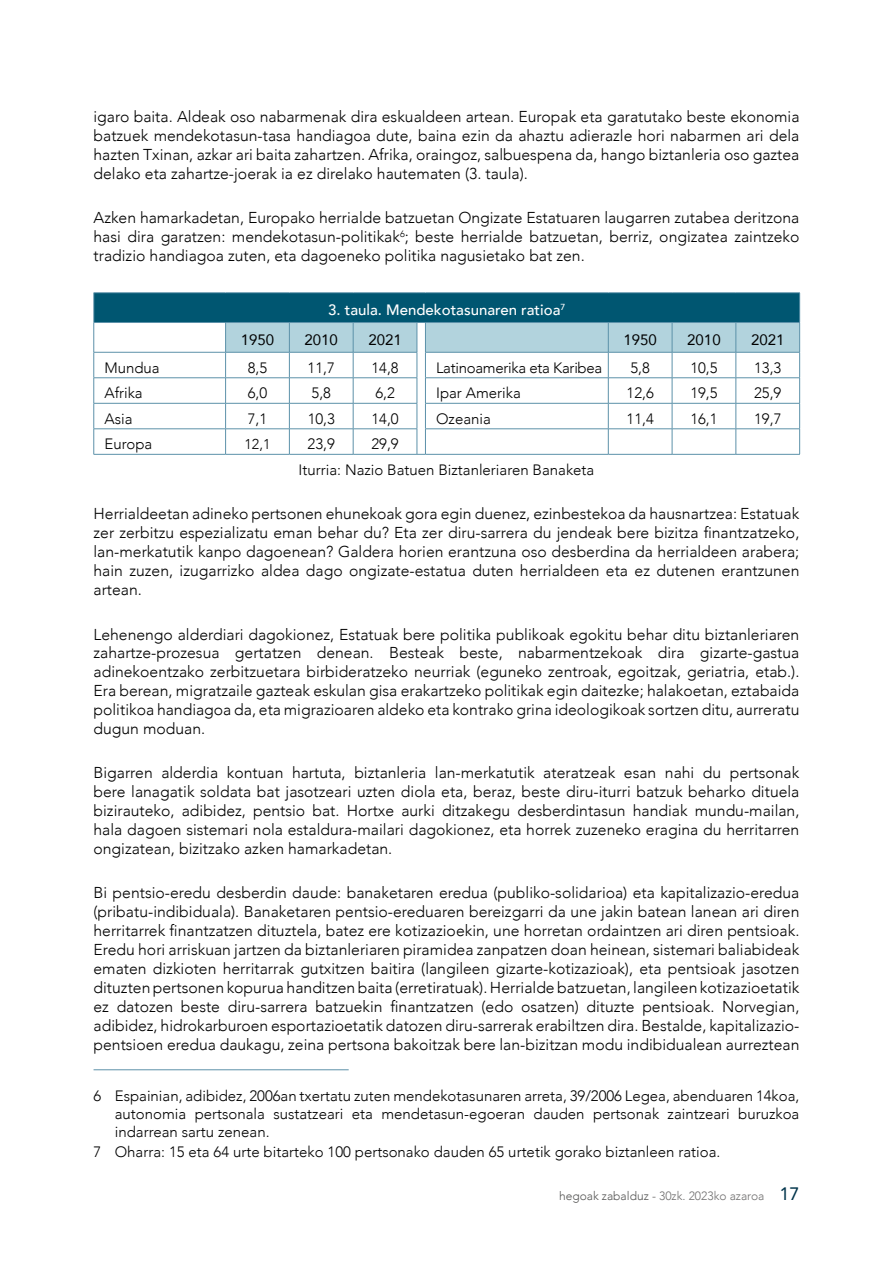
<style>
.page{position:relative;width:893px;height:1263px;background:#fff}
.page>*{position:absolute;margin:0;border:0;box-sizing:border-box;transform-origin:0 0}
.t1{font:300 15.75px/18.9px "Avenir";color:#000;text-align:justify}
.t2{font:300 15px/18px "Avenir";color:#000}
.t3{font:500 15px "Avenir";color:#fff}
.t4{font:15px "Avenir";color:#000}
.t5{font:300 15px "Avenir";letter-spacing:-.02em;color:#000}
.t6{font:300 14.25px "Avenir";color:#000}
.t7{font:300 12px "Avenir";color:#706f6f}
.s1{color:#575756}
.s2{font-weight:400;font-size:18px;color:#00344b}
</style>
<div class="page">
<div style="left:94px;top:293px;width:706px;height:29px;background:#005671"></div>
<hr style="left:94px;top:292px;width:132px;height:1px;background:#5c91a9">
<hr style="left:94px;top:322px;width:132px;height:1px;background:#5c91a9">
<hr style="left:94px;top:352px;width:132px;height:1px;background:#5c91a9">
<hr style="left:94px;top:377px;width:132px;height:1px;background:#5c91a9">
<hr style="left:94px;top:403px;width:132px;height:1px;background:#5c91a9">
<hr style="left:94px;top:429px;width:132px;height:1px;background:#5c91a9">
<svg style="left:94px;top:293px;width:1px;height:161px"></svg>
<hr style="left:94px;top:454px;width:132px;height:1px;background:#5c91a9">
<svg style="left:225px;top:292px;width:575px;height:163px"></svg>
<hr style="left:425px;top:454px;width:183px;height:1px;background:#5c91a9">
<hr style="left:608px;top:454px;width:64px;height:1px;background:#5c91a9">
<hr style="left:672px;top:454px;width:64px;height:1px;background:#5c91a9">
<hr style="left:736px;top:454px;width:64px;height:1px;background:#5c91a9">
<hr style="left:94px;top:1069px;width:255px;height:1px;background:#5c91a9">
<p class="t1" style="left:94px;top:107px;width:707px">igaro baita. Aldeak oso nabarmenak dira eskualdeen artean. Europak eta garatutako beste ekonomia batzuek mendekotasun-tasa handiagoa dute, baina ezin da ahaztu adierazle hori nabarmen ari dela hazten Txinan, azkar ari baita zahartzen. Afrika, oraingoz, salbuespena da, hango biztanleria oso gaztea delako eta zahartze-joerak ia ez direlako hautematen (3. taula).</p>
<p class="t1" style="left:94px;top:208px;width:707px">Azken hamarkadetan, Europako herrialde batzuetan Ongizate Estatuaren laugarren zutabea deritzona hasi dira garatzen: mendekotasun-politikak<sup>6</sup>; beste herrialde batzuetan, berriz, ongizatea zaintzeko tradizio handiagoa zuten, eta dagoeneko politika nagusietako bat zen.</p>
<p class="t3" style="left:328px;top:297px;width:239px">3. taula. Mendekotasunaren ratioa<sup>7</sup></p>
<p class="t4" style="left:241px;top:328px;width:35px">1950</p>
<p class="t4" style="left:305px;top:328px;width:35px">2010</p>
<p class="t4" style="left:368px;top:328px;width:35px">2021</p>
<p class="t4" style="left:623px;top:328px;width:35px">1950</p>
<p class="t4" style="left:687px;top:328px;width:35px">2010</p>
<p class="t4" style="left:751px;top:328px;width:35px">2021</p>
<p class="t2" style="left:104px;top:358px;width:57px">Mundua</p>
<p class="t2" style="left:248px;top:358px;width:21px">8,5</p>
<p class="t2" style="left:308px;top:358px;width:29px">11,7</p>
<p class="t2" style="left:371px;top:358px;width:29px">14,8</p>
<p class="t5" style="left:436px;top:358px;width:168px">Latinoamerika eta Karibea</p>
<p class="t2" style="left:630px;top:358px;width:21px">5,8</p>
<p class="t2" style="left:690px;top:358px;width:29px">10,5</p>
<p class="t2" style="left:754px;top:358px;width:29px">13,3</p>
<p class="t2" style="left:104px;top:384px;width:40px">Afrika</p>
<p class="t2" style="left:248px;top:384px;width:21px">6,0</p>
<p class="t2" style="left:312px;top:384px;width:21px">5,8</p>
<p class="t2" style="left:375px;top:384px;width:21px">6,2</p>
<p class="t2" style="left:436px;top:384px;width:86px">Ipar Amerika</p>
<p class="t2" style="left:627px;top:384px;width:29px">12,6</p>
<p class="t2" style="left:690px;top:384px;width:29px">19,5</p>
<p class="t2" style="left:754px;top:384px;width:29px">25,9</p>
<p class="t2" style="left:104px;top:409px;width:30px">Asia</p>
<p class="t2" style="left:248px;top:409px;width:21px">7,1</p>
<p class="t2" style="left:308px;top:409px;width:29px">10,3</p>
<p class="t2" style="left:371px;top:409px;width:29px">14,0</p>
<p class="t2" style="left:436px;top:409px;width:56px">Ozeania</p>
<p class="t2" style="left:627px;top:409px;width:29px">11,4</p>
<p class="t2" style="left:690px;top:409px;width:29px">16,1</p>
<p class="t2" style="left:754px;top:409px;width:29px">19,7</p>
<p class="t2" style="left:104px;top:435px;width:49px">Europa</p>
<p class="t6" style="left:245px;top:435px;width:27px">12,1</p>
<p class="t2" style="left:308px;top:435px;width:29px">23,9</p>
<p class="t2" style="left:299px;top:431px;width:297px;line-height:26px;text-indent:73px">29,9<br>Iturria: Nazio Batuen Biztanleriaren Banaketa</p>
<p class="t1" style="left:94px;top:505px;width:707px">Herrialdeetan adineko pertsonen ehunekoak gora egin duenez, ezinbestekoa da hausnartzea: Estatuak zer zerbitzu espezializatu eman behar du? Eta zer diru-sarrera du jendeak bere bizitza finantzatzeko, lan-merkatutik kanpo dagoenean? Galdera horien erantzuna oso desberdina da herrialdeen arabera; hain zuzen, izugarrizko aldea dago ongizate-estatua duten herrialdeen eta ez dutenen erantzunen artean.</p>
<p class="t1" style="left:94px;top:625px;width:707px">Lehenengo alderdiari dagokionez, Estatuak bere politika publikoak egokitu behar ditu biztanleriaren zahartze-prozesua gertatzen denean. Besteak beste, nabarmentzekoak dira gizarte-gastua adinekoentzako zerbitzuetara birbideratzeko neurriak (eguneko zentroak, egoitzak, geriatria, etab.).<br>Era berean, migratzaile gazteak eskulan gisa erakartzeko politikak egin daitezke; halakoetan, eztabaida politikoa handiagoa da, eta migrazioaren aldeko eta kontrako grina ideologikoak sortzen ditu, aurreratu dugun moduan.</p>
<p class="t1" style="left:94px;top:763px;width:707px">Bigarren alderdia kontuan hartuta, biztanleria lan-merkatutik ateratzeak esan nahi du pertsonak bere lanagatik soldata bat jasotzeari uzten diola eta, beraz, beste diru-iturri batzuk beharko dituela bizirauteko, adibidez, pentsio bat. Hortxe aurki ditzakegu desberdintasun handiak mundu-mailan, hala dagoen sistemari nola estaldura-mailari dagokionez, eta horrek zuzeneko eragina du herritarren ongizatean, bizitzako azken hamarkadetan.</p>
<p class="t1" style="left:94px;top:884px;width:707px">Bi pentsio-eredu desberdin daude: banaketaren eredua (publiko-solidarioa) eta kapitalizazio-eredua (pribatu-indibiduala). Banaketaren pentsio-ereduaren bereizgarri da une jakin batean lanean ari diren herritarrek finantzatzen dituztela, batez ere kotizazioekin, une horretan ordaintzen ari diren pentsioak.<br>Eredu hori arriskuan jartzen da biztanleriaren piramidea zanpatzen doan heinean, sistemari baliabideak ematen dizkioten herritarrak gutxitzen baitira (langileen gizarte-kotizazioak), eta pentsioak jasotzen dituzten pertsonen kopurua handitzen baita (erretiratuak). Herrialde batzuetan, langileen kotizazioetatik ez datozen beste diru-sarrera batzuekin finantzatzen (edo osatzen) dituzte pentsioak. Norvegian, adibidez, hidrokarburoen esportazioetatik datozen diru-sarrerak erabiltzen dira. Bestalde, kapitalizazio&shy;pentsioen eredua daukagu, zeina pertsona bakoitzak bere lan-bizitzan modu indibidualean aurreztean</p>
<p class="t2" style="left:115px;top:1086px;width:686px;text-align:justify;text-indent:-21px">6 Espainian, adibidez, 2006an txertatu zuten mendekotasunaren arreta, 39/2006 Legea, abenduaren 14koa, autonomia pertsonala sustatzeari eta mendetasun-egoeran dauden pertsonak zaintzeari buruzkoa indarrean sartu zenean.</p>
<p class="t2" style="left:94px;top:1142px;width:628px">7 Oharra: 15 eta 64 urte bitarteko 100 pertsonako dauden 65 urtetik gorako biztanleen ratioa.</p>
<p class="t7" style="left:559px;top:1189px;width:242px"><span class="s1">hegoak zabalduz</span> - 30zk. 2023ko azaroa <span class="s2">17</span></p>
</div>
